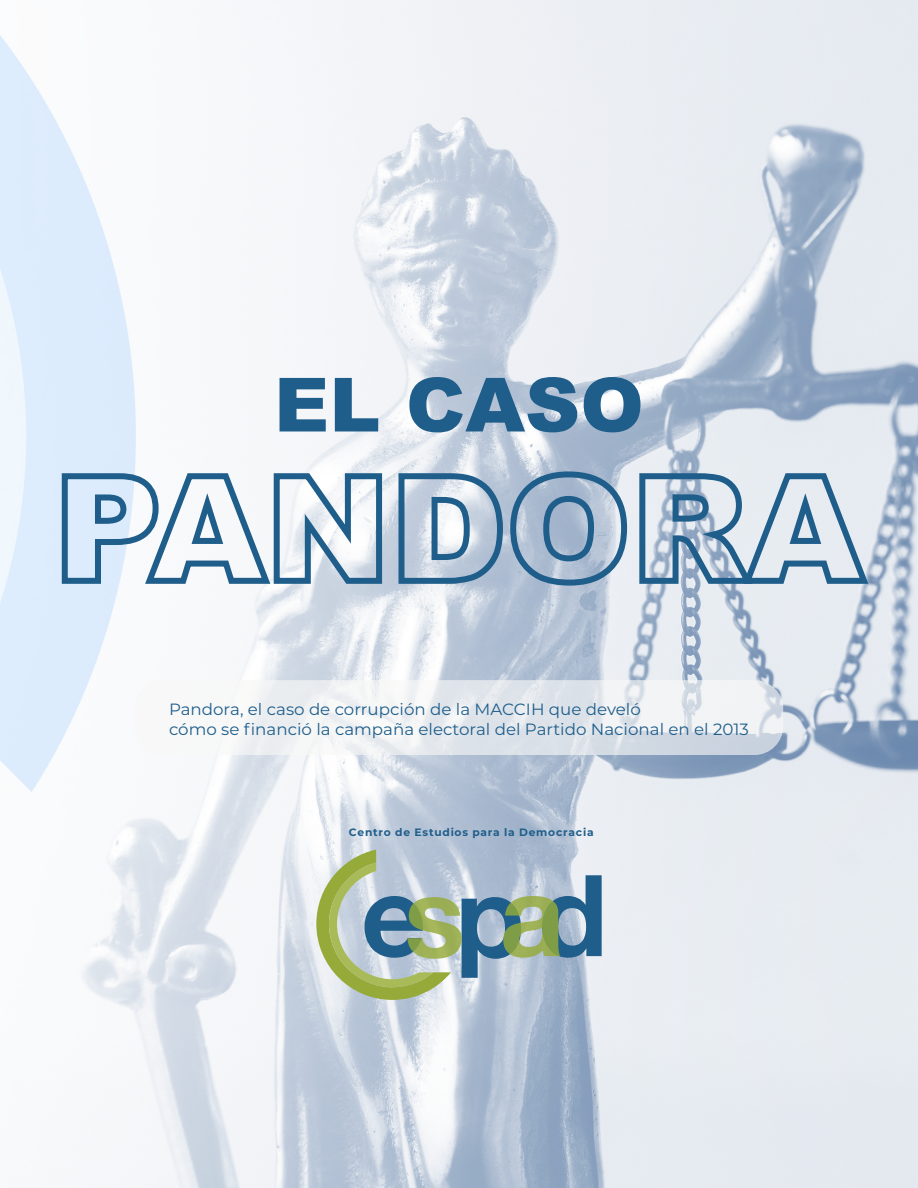
<style>
.page{position:relative;width:918px;height:1188px;background:#fff}
.page>*{position:absolute;margin:0;border:0;box-sizing:border-box;transform-origin:0 0}
.t1{font:900 74.85px "Arial";color:#1f5e8b}
.t2{font:16.35px/19.5px "Montserrat";color:#1f5e8b}
.t3{font:700 10.65px "Montserrat";letter-spacing:.075em;color:#1f5e8b}
</style>
<div class="page">
<img style="left:0;top:0;width:918px;height:1188px">
<svg style="left:316px;top:850px;width:286px;height:150px;background:#a2b7b1"></svg>
<svg style="left:59px;top:470px;width:326px;height:118px"></svg>
<svg style="left:395px;top:468px;width:235px;height:121px;background:#9db4ca"></svg>
<svg style="left:636px;top:470px;width:237px;height:119px;background:#afc3d4"></svg>
<svg style="left:135px;top:680px;width:648px;height:75px"></svg>
<h1 class="t1" style="left:274px;top:350px;width:372px">EL CASO</h1>
<p class="t2" style="left:169px;top:699px;width:579px">Pandora, el caso de corrupción de la MACCIH que develó<br>cómo se financió la campaña electoral del Partido Nacional en el 2013</p>
<p class="t3" style="left:349px;top:824px;width:246px">Centro de Estudios para la Democracia</p>
</div>
